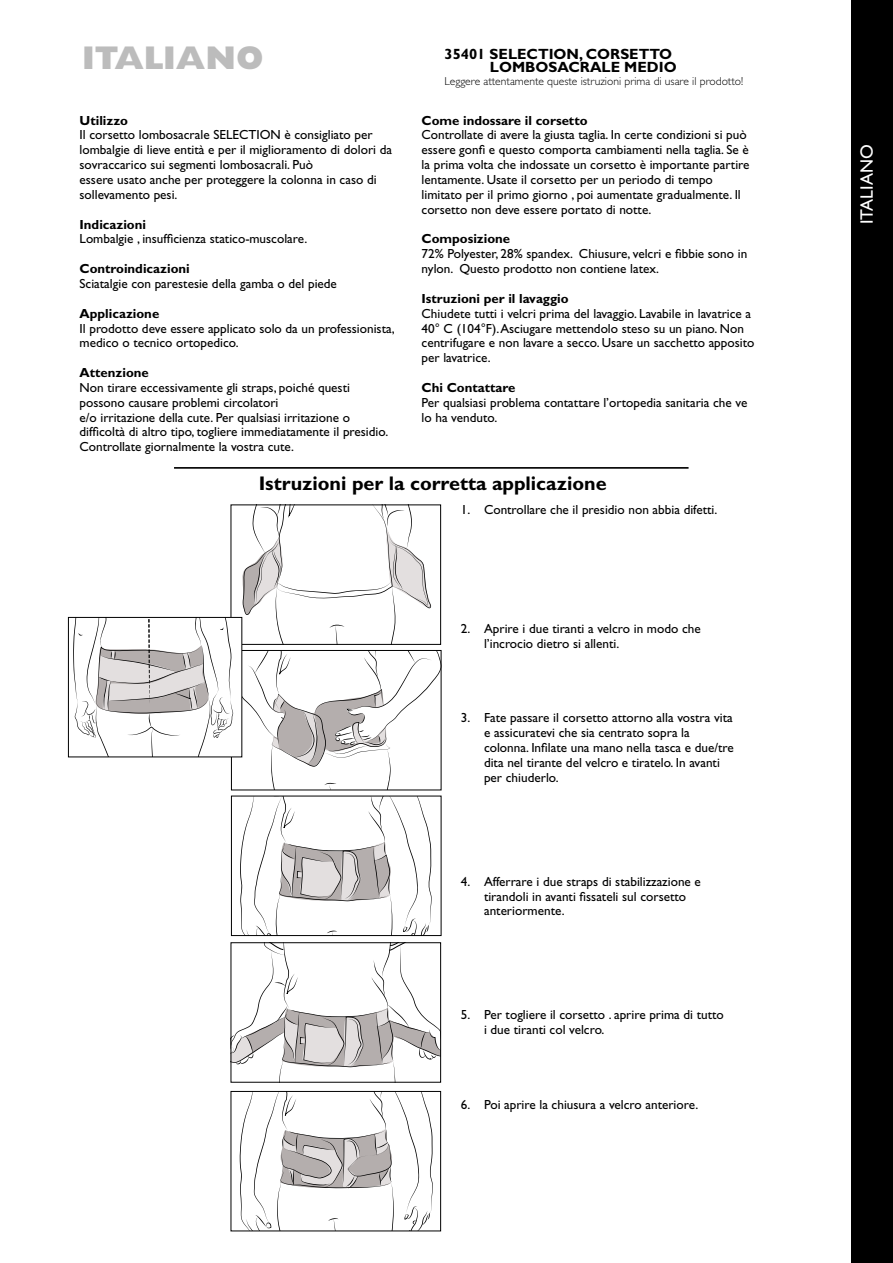
<style>
.page{position:relative;width:893px;height:1263px;background:#fff}
.page>*{position:absolute;margin:0;border:0;box-sizing:border-box;transform-origin:0 0}
.t1{font:800 33px "Gill Sans Std";color:#bcbcbc}
.t2{font:700 19.8px "Gill Sans Std";color:#000}
.t3{font:18px "Gill Sans Std";color:#fff}
.t4{font:700 14.85px/13.2px "Gill Sans Std";color:#000}
.t5{font:13.2px/14.9px "Gill Sans Std";color:#000}
.t6{font:700 13.2px "Gill Sans Std";color:#000}
.t7{font:300 11.55px "Gill Sans Std";color:#000}
</style>
<div class="page">
<div style="left:851px;top:0;width:42px;height:1263px;background:#000"></div>
<hr style="left:174px;top:467px;width:515px;height:2px;background:#000">
<svg style="left:240px;top:798px;width:192px;height:136px"></svg>
<div style="left:231px;top:796px;width:210px;height:140px;border:1px solid #000"></div>
<svg style="left:233px;top:944px;width:206px;height:137px"></svg>
<div style="left:231px;top:942px;width:210px;height:141px;border:1px solid #000"></div>
<svg style="left:240px;top:1093px;width:193px;height:136px"></svg>
<div style="left:231px;top:1091px;width:210px;height:140px;border:1px solid #000"></div>
<svg style="left:73px;top:505px;width:368px;height:285px"></svg>
<div style="left:68px;top:617px;width:174px;height:140px;border:1px solid #000"></div>
<h1 class="t1" style="left:82px;top:38px;width:183px">ITALIANO</h1>
<p class="t6" style="left:80px;top:112px;width:50px">Utilizzo</p>
<p class="t5" style="left:80px;top:128px;width:314px">Il corsetto lombosacrale SELECTION è consigliato per lombalgie di lieve entità e per il miglioramento di dolori da sovraccarico sui segmenti lombosacrali. Può<br>essere usato anche per proteggere la colonna in caso di sollevamento pesi.</p>
<p class="t6" style="left:80px;top:216px;width:68px">Indicazioni</p>
<p class="t5" style="left:80px;top:232px;width:229px">Lombalgie , insufficienza statico-muscolare.</p>
<p class="t6" style="left:80px;top:261px;width:112px">Controindicazioni</p>
<p class="t5" style="left:80px;top:276px;width:259px">Sciatalgie con parestesie della gamba o del piede</p>
<p class="t6" style="left:80px;top:305px;width:81px">Applicazione</p>
<p class="t5" style="left:80px;top:321px;width:317px">Il prodotto deve essere applicato solo da un professionista, medico o tecnico ortopedico.</p>
<p class="t6" style="left:80px;top:365px;width:71px">Attenzione</p>
<p class="t5" style="left:80px;top:380px;width:310px">Non tirare eccessivamente gli straps, poiché questi possono causare problemi circolatori<br>e/o irritazione della cute. Per qualsiasi irritazione o difficoltà di altro tipo, togliere immediatamente il presidio.<br>Controllate giornalmente la vostra cute.</p>
<p class="t4" style="left:490px;top:47px;width:188px;text-indent:-45px">35401 SELECTION, CORSETTO<br>LOMBOSACRALE MEDIO</p>
<p class="t7" style="left:444px;top:75px;width:300px">Leggere attentamente queste istruzioni prima di usare il prodotto!</p>
<p class="t6" style="left:422px;top:112px;width:167px">Come indossare il corsetto</p>
<p class="t5" style="left:422px;top:128px;width:329px">Controllate di avere la giusta taglia. In certe condizioni si può essere gonfi e questo comporta cambiamenti nella taglia. Se è la prima volta che indossate un corsetto è importante partire lentamente. Usate il corsetto per un periodo di tempo limitato per il primo giorno , poi aumentate gradualmente. Il corsetto non deve essere portato di notte.</p>
<p class="t6" style="left:422px;top:231px;width:90px">Composizione</p>
<p class="t5" style="left:422px;top:246px;width:327px">72% Polyester, 28% spandex. Chiusure, velcri e fibbie sono in nylon. Questo prodotto non contiene latex.</p>
<p class="t6" style="left:422px;top:291px;width:149px">Istruzioni per il lavaggio</p>
<p class="t5" style="left:422px;top:306px;width:334px">Chiudete tutti i velcri prima del lavaggio. Lavabile in lavatrice a 40° C (104°F). Asciugare mettendolo steso su un piano. Non centrifugare e non lavare a secco. Usare un sacchetto apposito per lavatrice.</p>
<p class="t6" style="left:422px;top:380px;width:95px">Chi Contattare</p>
<p class="t5" style="left:422px;top:395px;width:327px">Per qualsiasi problema contattare l’ortopedia sanitaria che ve lo ha venduto.</p>
<h2 class="t2" style="left:259px;top:471px;width:349px">Istruzioni per la corretta applicazione</h2>
<p class="t5" style="left:461px;top:503px;width:258px">1. Controllare che il presidio non abbia difetti.</p>
<p class="t5" style="left:484px;top:621px;width:218px;text-indent:-23px">2. Aprire i due tiranti a velcro in modo che l’incrocio dietro si allenti.</p>
<p class="t5" style="left:484px;top:711px;width:251px;text-indent:-23px">3. Fate passare il corsetto attorno alla vostra vita e assicuratevi che sia centrato sopra la colonna. Infilate una mano nella tasca e due/tre dita nel tirante del velcro e tiratelo. In avanti per chiuderlo.</p>
<p class="t5" style="left:484px;top:874px;width:218px;text-indent:-23px">4. Afferrare i due straps di stabilizzazione e tirandoli in avanti fissateli sul corsetto anteriormente.</p>
<p class="t5" style="left:484px;top:1008px;width:241px;text-indent:-23px">5. Per togliere il corsetto . aprire prima di tutto i due tiranti col velcro.</p>
<p class="t5" style="left:461px;top:1097px;width:239px">6. Poi aprire la chiusura a velcro anteriore.</p>
<h3 class="t3" style="left:857px;top:224px;width:81px;rotate:-90deg">ITALIANO</h3>
</div>
